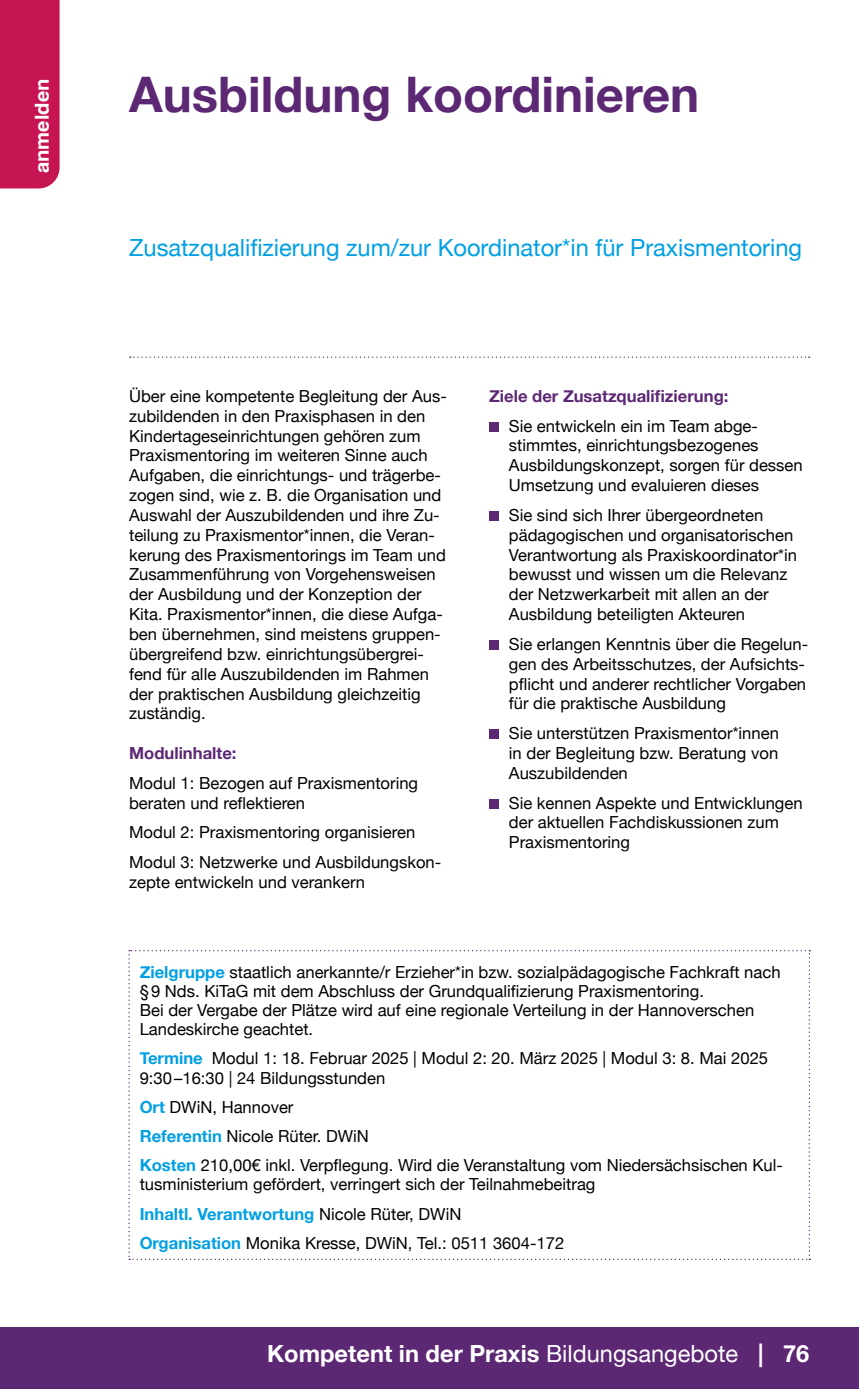
<style>
.page{position:relative;width:859px;height:1389px;background:#fff}
.page>*{position:absolute;margin:0;border:0;box-sizing:border-box;transform-origin:0 0}
.t1{font:700 49px "Helvetica Neue";color:#5c2874}
.t2{font:23.62px "Helvetica Neue";color:#009fe3}
.t3{font:700 23.62px "Helvetica Neue";color:#fff}
.t4{font:700 19.25px "Helvetica";color:#fff;scale:1.05 1}
.t5{font:16.62px/19.8px "Helvetica Neue";color:#000}
.t6{font:700 16.62px "Helvetica Neue";color:#5c2874}
.s1{font-weight:700;color:#009fe3}
.s2{font-weight:400}
</style>
<div class="page">
<svg style="left:130px;top:357px;width:679px;height:1px"></svg>
<div style="left:0;top:1327px;width:858px;height:62px;background:#5c2874"></div>
<div style="left:0;top:0;width:60px;height:189px;background:#c71553"></div>
<div style="left:489px;top:422px;width:9px;height:10px;background:#5c2874"></div>
<div style="left:489px;top:511px;width:9px;height:10px;background:#5c2874"></div>
<div style="left:489px;top:640px;width:9px;height:10px;background:#5c2874"></div>
<div style="left:489px;top:729px;width:9px;height:10px;background:#5c2874"></div>
<div style="left:489px;top:799px;width:9px;height:10px;background:#5c2874"></div>
<svg style="left:128px;top:950px;width:682px;height:310px"></svg>
<p class="t4" style="left:30px;top:173px;width:92px;rotate:-90deg">anmelden</p>
<h1 class="t1" style="left:129px;top:56px;width:571px">Ausbildung koordinieren</h1>
<h2 class="t2" style="left:129px;top:230px;width:674px">Zusatzqualifizierung zum/zur Koordinator*in für Praxismentoring</h2>
<p class="t5" style="left:129px;top:387px;width:319px">Über eine kompetente Begleitung der Aus&shy;zubildenden in den Praxisphasen in den Kindertageseinrichtungen gehören zum Praxismentoring im weiteren Sinne auch Aufgaben, die einrichtungs- und trägerbe&shy;zogen sind, wie z. B. die Organisation und Auswahl der Auszubildenden und ihre Zu&shy;teilung zu Praxismentor*innen, die Veran&shy;kerung des Praxismentorings im Team und Zusammenführung von Vorgehensweisen der Ausbildung und der Konzeption der Kita. Praxismentor*innen, die diese Aufga&shy;ben übernehmen, sind meistens gruppen&shy;übergreifend bzw. einrichtungsübergrei&shy;fend für alle Auszubildenden im Rahmen der praktischen Ausbildung gleichzeitig zuständig.</p>
<p class="t6" style="left:129px;top:740px;width:109px">Modulinhalte:</p>
<p class="t5" style="left:129px;top:774px;width:290px">Modul 1: Bezogen auf Praxismentoring beraten und reflektieren</p>
<p class="t5" style="left:129px;top:819px;width:313px;line-height:29.8px">Modul 2: Praxismentoring organisieren<br>Modul 3: Netzwerke und Ausbildungskon-</p>
<p class="t5" style="left:129px;top:873px;width:237px">zepte entwickeln und verankern</p>
<p class="t6" style="left:489px;top:383px;width:241px">Ziele der Zusatzqualifizierung:</p>
<p class="t5" style="left:508px;top:417px;width:295px">Sie entwickeln ein im Team abge&shy;stimmtes, einrichtungsbezogenes Ausbildungskonzept, sorgen für dessen Umsetzung und evaluieren dieses</p>
<p class="t5" style="left:508px;top:506px;width:289px">Sie sind sich Ihrer übergeordneten pädagogischen und organisatorischen Verantwortung als Praxiskoordinator*in bewusst und wissen um die Relevanz der Netzwerkarbeit mit allen an der Ausbildung beteiligten Akteuren</p>
<p class="t5" style="left:508px;top:635px;width:301px">Sie erlangen Kenntnis über die Regelun&shy;gen des Arbeitsschutzes, der Aufsichts&shy;pflicht und anderer rechtlicher Vorgaben für die praktische Ausbildung</p>
<p class="t5" style="left:508px;top:724px;width:271px;text-align:justify">Sie unterstützen Praxismentor*innen in der Begleitung bzw. Beratung von Auszubildenden</p>
<p class="t5" style="left:508px;top:794px;width:295px">Sie kennen Aspekte und Entwicklungen der aktuellen Fachdiskussionen zum<br>Praxismentoring</p>
<p class="t5" style="left:140px;top:963px;width:642px;line-height:19.2px"><span class="s1">Zielgruppe</span> staatlich anerkannte/r Erzieher*in bzw. sozialpädagogische Fachkraft nach §9 Nds. KiTaG mit dem Abschluss der Grundqualifizierung Praxismentoring.<br>Bei der Vergabe der Plätze wird auf eine regionale Verteilung in der Hannoverschen Landeskirche geachtet.</p>
<p class="t5" style="left:140px;top:1050px;width:629px;line-height:19.2px"><span class="s1">Termine</span> Modul 1: 18. Februar 2025 | Modul 2: 20. März 2025 | Modul 3: 8. Mai 2025<br>9:30–16:30 | 24 Bildungsstunden</p>
<p class="t5" style="left:140px;top:1093px;width:644px;line-height:29.2px"><span class="s1">Ort</span> DWiN, Hannover<br><span class="s1">Referentin</span> Nicole Rüter. DWiN<br><span class="s1">Kosten</span> 210,00€ inkl. Verpflegung. Wird die Veranstaltung vom Niedersächsischen Kul-</p>
<p class="t5" style="left:140px;top:1171px;width:457px;line-height:29.2px">tusministerium gefördert, verringert sich der Teilnahmebeitrag<br><span class="s1">Inhaltl. Verantwortung</span> Nicole Rüter, DWiN<br><span class="s1">Organisation</span> Monika Kresse, DWiN, Tel.: 0511 3604-172</p>
<h2 class="t3" style="left:267px;top:1335px;width:568px">Kompetent in der Praxis <span class="s2">Bildungsangebote</span> | 7676</h2>
</div>
